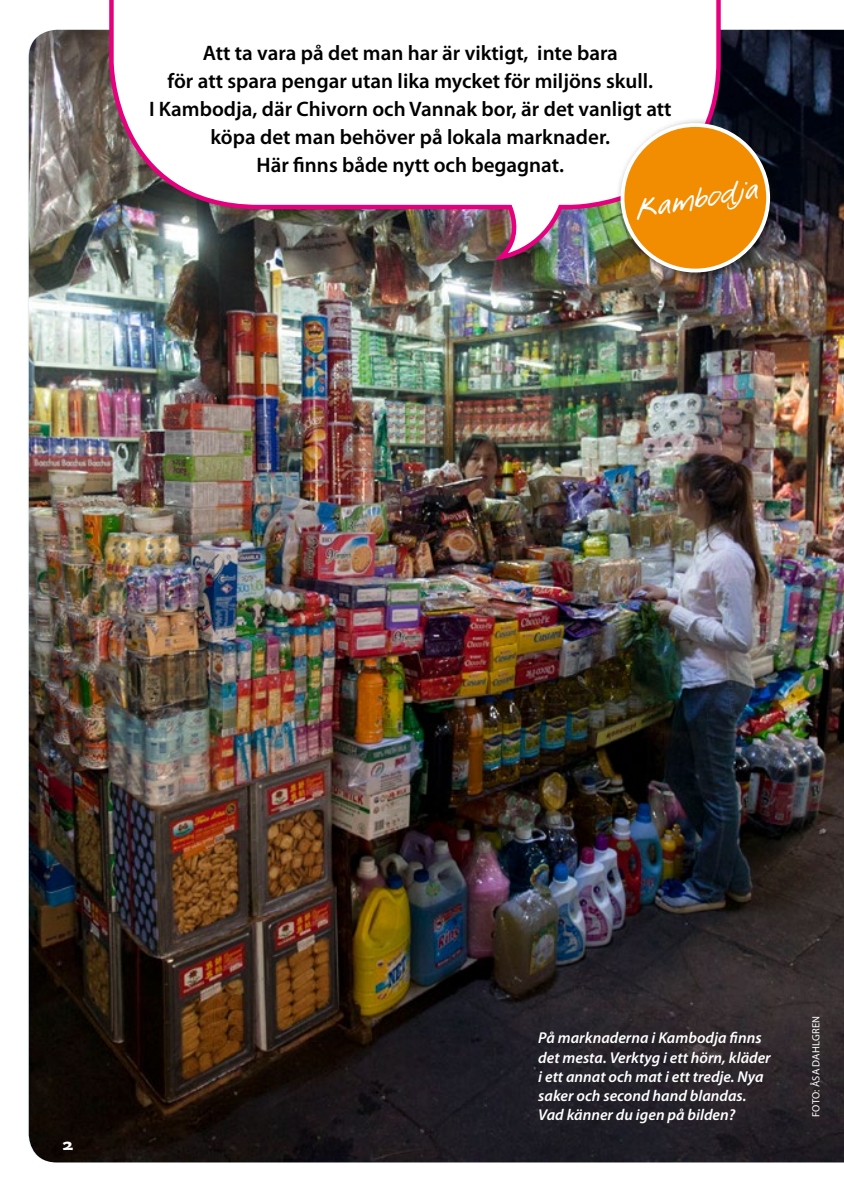
<style>
.page{position:relative;width:844px;height:1191px;background:#fff}
.page>*{position:absolute;margin:0;border:0;box-sizing:border-box;transform-origin:0 0}
.t1{font:600 21px/28px "Myriad Pro";color:#000;text-align:center}
.t2{font:19.25px "FG Kristine";color:#fff}
.t3{font:italic 600 15.75px/19.2px "Myriad Pro";color:#fff}
.t4{font:14.88px "Postino";color:#fff}
.t5{font:10.5px "Myriad Pro";letter-spacing:.02em;color:#fff}
.s1{font-size:22.75px}
</style>
<div class="page">
<img style="left:29px;top:30px;width:814px;height:1132px">
<img style="left:107px;top:0;width:615px;height:267px">
<div style="left:614px;top:117px;width:168px;height:168px;background:#000;opacity:.6"></div>
<div style="left:622px;top:125px;width:146px;height:145px;background:#f28c00;border-radius:50%"></div>
<div style="left:620px;top:123px;width:149px;height:149px;border:4px solid #fff;border-radius:50%"></div>
<p class="t1" style="left:149px;top:40px;width:524px">Att ta vara på det man har är viktigt, inte bara<br>för att spara pengar utan lika mycket för miljöns skull.<br>I Kambodja, där Chivorn och Vannak bor, är det vanligt att köpa det man behöver på lokala marknader.<br>Här finns både nytt och begagnat.</p>
<p class="t2" style="left:633px;top:201px;width:127px;rotate:-10deg"><span class="s1">K</span>ambodja</p>
<p class="t4" style="left:63px;top:1134px;width:12px">2</p>
<p class="t3" style="left:538px;top:1028px;width:234px">På marknaderna i Kambodja finns det mesta. Verktyg i ett hörn, kläder i ett annat och mat i ett tredje. Nya saker och second hand blandas.<br>Vad känner du igen på bilden?</p>
<p class="t5" style="left:810px;top:1117px;width:103px;rotate:-90deg">FOTO: ÅSA DAHLGREN</p>
</div>
